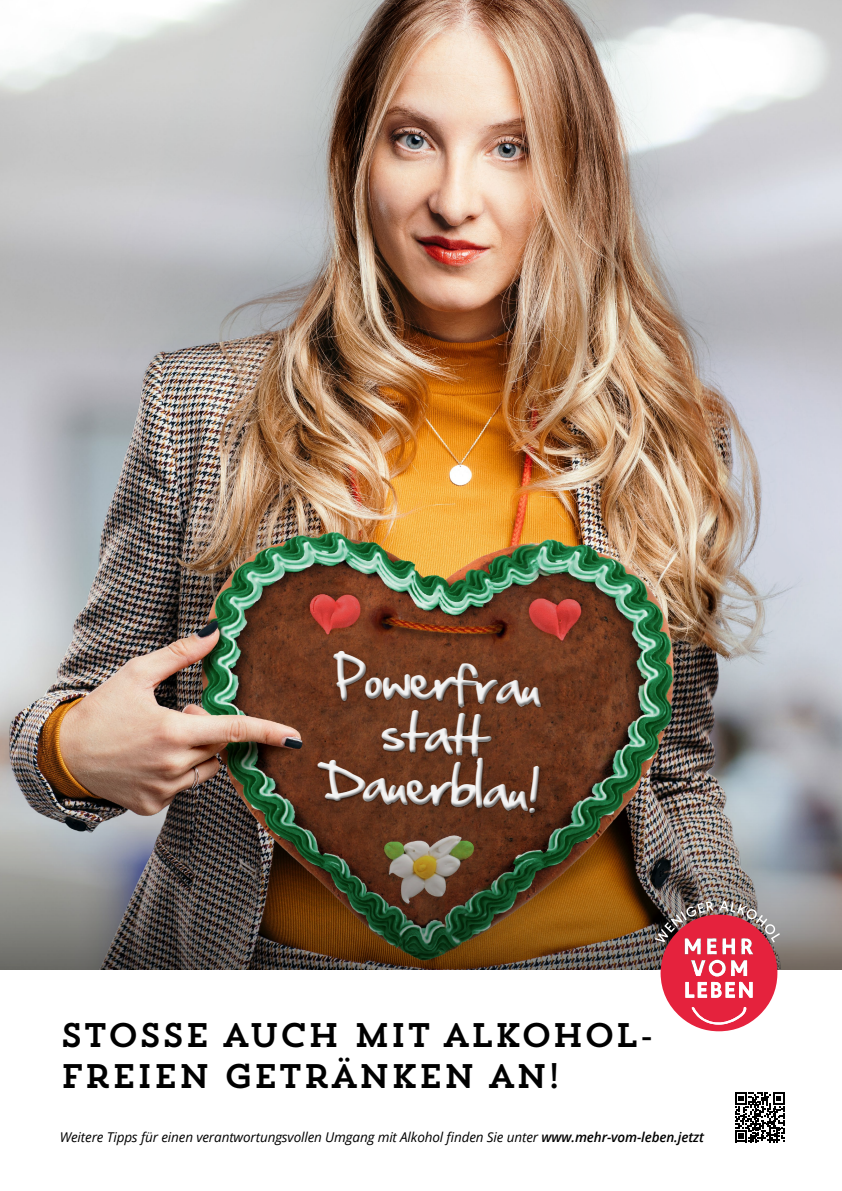
<style>
.page{position:relative;width:842px;height:1191px;background:#fff}
.page>*{position:absolute;margin:0;border:0;box-sizing:border-box;transform-origin:0 0}
.t1{font:44.8px/52.3px "Hand Of Sean";color:#f3f3f3;text-align:center}
.t2{font:34px/40.8px "Trend Slab One";letter-spacing:-.025em;color:#000}
.t3{font:italic 13.5px "Open Sans";letter-spacing:-.01em;color:#000}
.s1{font-weight:600}
</style>
<div class="page">
<img style="left:0;top:0;width:842px;height:717px">
<svg style="left:735px;top:1092px;width:50px;height:50px"></svg>
<img style="left:0;top:717px;width:842px;height:252px">
<svg style="left:655px;top:901px;width:125px;height:130px"></svg>
<div style="left:295px;top:627px;width:289px;height:228px;background:#000;opacity:.25"></div>
<svg style="left:313px;top:650px;width:235px;height:167px;background:#62331c"></svg>
<h1 class="t1" style="left:330px;top:650px;width:220px;rotate:3deg">Powerfrau statt<br>Dauerblau!</h1>
<h2 class="t2" style="left:60px;top:1014px;width:597px">STOSSE AUCH MIT ALKOHOL-<br>FREIEN GETRÄNKEN AN!</h2>
<p class="t3" style="left:60px;top:1127px;width:646px">Weitere Tipps für einen verantwortungsvollen Umgang mit Alkohol finden Sie unter <span class="s1">www.mehr-vom-leben.jetzt</span></p>
</div>
